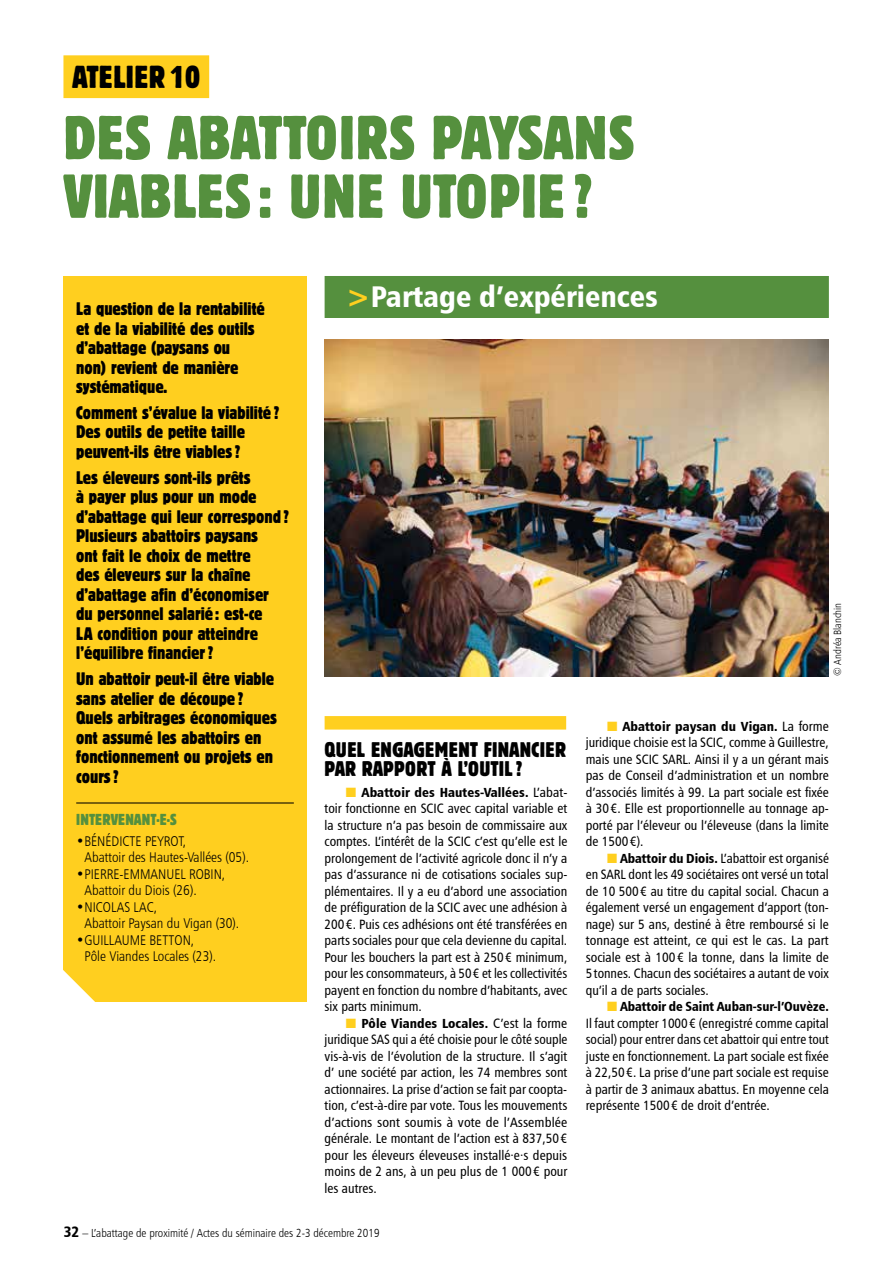
<style>
.page{position:relative;width:893px;height:1263px;background:#fff}
.page>*{position:absolute;margin:0;border:0;box-sizing:border-box;transform-origin:0 0}
.t1{font:condensed 61.5px/58.5px "Block BE";color:#55903e}
.t2{font:condensed 31.5px "Block BE";letter-spacing:.01em;color:#000}
.t3{font:30px "Humanist 777 BT Black Condensed B";color:#fff}
.t4{font:condensed 21px/18.8px "Block BE";letter-spacing:.02em;color:#000}
.t5{font:condensed 18px/19.5px "Block BE";color:#000}
.t6{font:condensed 15.75px "Block BE";color:#55903e}
.t7{font:14.1px/16.5px "Humanist 777 BT Light Condensed B";color:#000}
.t8{font:13.5px/16.5px "Humanist 777 BT Roman Condensed B";color:#000;text-align:justify}
.t9{font:13.2px "Humanist 777 BT Black Condensed B";color:#000}
.t10{font:11.7px "Humanist 777 BT Light Condensed B";color:#000}
.t11{font:10.5px "Humanist 777 BT Light Condensed B";color:#000}
.s1{color:#ffcf1f}
.s2{font-family:"Humanist 777 BT Roman Condensed B";font-size:13.5px}
.s3{font-family:"Humanist 777 BT Black Condensed B";font-size:13.2px}
.s4{font-family:"Humanist 777 BT Black Condensed B";font-size:15px}
</style>
<div class="page">
<div style="left:325px;top:276px;width:504px;height:42px;background:#55903e"></div>
<div style="left:63px;top:55px;width:146px;height:43px;background:#ffcf1f"></div>
<div style="left:63px;top:276px;width:244px;height:725px;background:#ffcf1f"></div>
<hr style="left:76px;top:802px;width:218px;height:1px;background:#000">
<svg style="left:63px;top:970px;width:70px;height:32px"></svg>
<div style="left:325px;top:716px;width:241px;height:13px;background:#ffcf1f"></div>
<img style="left:325px;top:340px;width:504px;height:336px">
<h2 class="t2" style="left:72px;top:59px;width:130px">ATELIER10</h2>
<h1 class="t1" style="left:63px;top:109px;width:572px">DES ABATTOIRS PAYSANS<br>VIABLES: UNE UTOPIE?</h1>
<h3 class="t5" style="left:76px;top:299px;width:190px">La question de la rentabilité et de la viabilité des outils d’abattage (paysans ou<br>non) revient de manière systématique.</h3>
<h3 class="t5" style="left:76px;top:403px;width:205px">Comment s’évalue la viabilité ?<br>Des outils de petite taille peuvent-ils être viables?</h3>
<p class="t5" style="left:76px;top:468px;width:214px">Les éleveurs sont-ils prêts<br>à payer plus pour un mode d’abattage qui leur correspond ?<br>Plusieurs abattoirs paysans<br>ont fait le choix de mettre<br>des éleveurs sur la chaîne d’abattage afin d’économiser du personnel salarié : est-ce<br>LA condition pour atteindre l’équilibre financier?</p>
<h3 class="t5" style="left:76px;top:669px;width:202px">Un abattoir peut-il être viable sans atelier de découpe ?<br>Quels arbitrages économiques ont assumé les abattoirs en fonctionnement ou projets en cours?</h3>
<p class="t6" style="left:76px;top:810px;width:102px">INTERVENANT·E·S</p>
<p class="t7" style="left:85px;top:832px;width:166px;text-indent:-8px">•BÉNÉDICTE PEYROT,<br>Abattoir des Hautes-Vallées (05).</p>
<p class="t7" style="left:85px;top:865px;width:142px;text-indent:-8px">•PIERRE-EMMANUEL ROBIN,<br>Abattoir du Diois (26).</p>
<p class="t7" style="left:85px;top:898px;width:156px;text-indent:-8px">•NICOLAS LAC,<br>Abattoir Paysan du Vigan (30).</p>
<p class="t7" style="left:85px;top:931px;width:133px;text-indent:-8px">•GUILLAUME BETTON,<br>Pôle Viandes Locales (23).</p>
<h3 class="t3" style="left:346px;top:278px;width:314px"><span class="s1">&gt;</span>Partage d’expériences</h3>
<p class="t11" style="left:831px;top:676px;width:74px;rotate:-90deg">© Andréa Blanchin</p>
<h3 class="t4" style="left:325px;top:740px;width:243px">QUEL ENGAGEMENT FINANCIER<br>PAR RAPPORT À L’OUTIL?</h3>
<p class="t9" style="left:346px;top:783px;width:223px"><span class="s1">■</span> Abattoir des Hautes-Vallées. <span class="s2">L’abat-</span></p>
<p class="t8" style="left:325px;top:800px;width:244px">toir fonctionne en SCIC avec capital variable et la structure n’a pas besoin de commissaire aux comptes. L’intérêt de la SCIC c’est qu’elle est le prolongement de l’activité agricole donc il n’y a pas d’assurance ni de cotisations sociales sup&shy;plémentaires. Il y a eu d’abord une association de préfiguration de la SCIC avec une adhésion à 200 €. Puis ces adhésions ont été transférées en parts sociales pour que cela devienne du capital.<br>Pour les bouchers la part est à 250 € minimum, pour les consommateurs, à 50€ et les collectivités payent en fonction du nombre d’habitants, avec six parts minimum.</p>
<p class="t9" style="left:346px;top:1014px;width:223px"><span class="s1">■</span> Pôle Viandes Locales. <span class="s2">C’est la forme</span></p>
<p class="t8" style="left:325px;top:1031px;width:244px">juridique SAS qui a été choisie pour le côté souple vis-à-vis de l’évolution de la structure. Il s’agit d’ une société par action, les 74 membres sont actionnaires. La prise d’action se fait par coopta&shy;tion, c’est-à-dire par vote. Tous les mouvements d’actions sont soumis à vote de l’Assemblée générale. Le montant de l’action est à 837,50 € pour les éleveurs éleveuses installé·e·s depuis moins de 2 ans, à un peu plus de 1 000 € pour les autres.</p>
<p class="t9" style="left:607px;top:717px;width:223px"><span class="s1">■</span> Abattoir paysan du Vigan. <span class="s2">La forme</span></p>
<p class="t8" style="left:586px;top:734px;width:245px">juridique choisie est la SCIC, comme à Guillestre, mais une SCIC SARL. Ainsi il y a un gérant mais pas de Conseil d’administration et un nombre d’associés limités à 99. La part sociale est fixée à 30 €. Elle est proportionnelle au tonnage ap&shy;porté par l’éleveur ou l’éleveuse (dans la limite de 1500 €).</p>
<p class="t8" style="left:586px;top:849px;width:245px;text-indent:21px"><span class="s1">■</span> <span class="s3">Abattoir du Diois.</span> L’abattoir est organisé en SARL dont les 49 sociétaires ont versé un total de 10 500 € au titre du capital social. Chacun a également versé un engagement d’apport (ton&shy;nage) sur 5 ans, destiné à être remboursé si le tonnage est atteint, ce qui est le cas. La part sociale est à 100 € la tonne, dans la limite de 5tonnes. Chacun des sociétaires a autant de voix qu’il a de parts sociales.</p>
<p class="t9" style="left:607px;top:998px;width:223px"><span class="s1">■</span> Abattoir de Saint Auban-sur-l’Ouvèze.</p>
<p class="t8" style="left:586px;top:1014px;width:245px">Il faut compter 1000 € (enregistré comme capital social) pour entrer dans cet abattoir qui entre tout juste en fonctionnement. La part sociale est fixée à 22,50 €. La prise d’une part sociale est requise à partir de 3 animaux abattus. En moyenne cela représente 1500 € de droit d’entrée.</p>
<p class="t10" style="left:64px;top:1225px;width:317px"><span class="s4">32</span> – L’abattage de proximité / Actes du séminaire des 2-3 décembre 2019</p>
</div>
